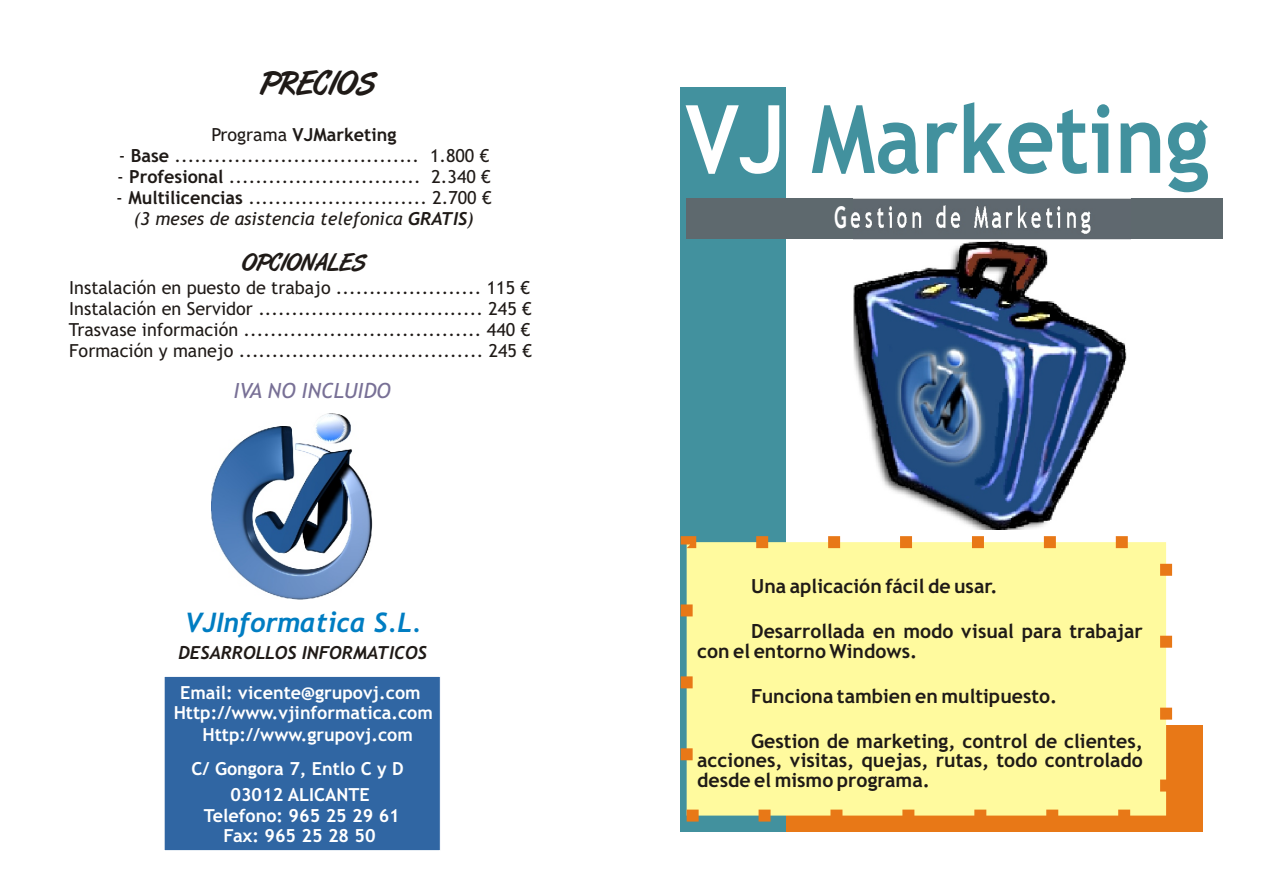
<style>
.page{position:relative;width:1263px;height:894px;background:#fff}
.page>*{position:absolute;margin:0;border:0;box-sizing:border-box;transform-origin:0 0}
.t1{font:700 94.5px "Trebuchet MS";color:#42919e;scale:.91 1}
.t2{font:33px "Art Brush";color:#1f1a17}
.t3{font:italic 700 27px "Trebuchet MS";color:#007dc2}
.t4{font:24px "Art Brush";color:#1f1a17}
.t5{font:italic 21px "Trebuchet MS";color:#787096}
.t6{font:700 19.5px/19.2px "Trebuchet MS";color:#1f1a17}
.t7{font:18px/20.9px "Trebuchet MS";color:#1f1a17;text-align:center}
.t8{font:700 18px/19.8px "Trebuchet MS";color:#fff;text-align:center}
.t9{font:italic 700 18px "Trebuchet MS";color:#1f1a17}
.t10{font:700 18px "Trebuchet MS";color:#1f1a17}
.s1{font-weight:400}
.s2{font-weight:700}
.s3{font-style:italic}
.s4{font-weight:700;font-style:italic}
.s5{color:#fff}
</style>
<div class="page">
<div style="left:680px;top:726px;width:522px;height:106px;background:#e87817"></div>
<div style="left:680px;top:88px;width:106px;height:744px;background:#42919e"></div>
<div style="left:687px;top:199px;width:536px;height:40px;background:#5e696e"></div>
<div style="left:681px;top:536px;width:491px;height:286px;background:#fffa9e;border:12px dashed #e87817"></div>
<img style="left:212px;top:414px;width:160px;height:186px">
<div style="left:164px;top:676px;width:277px;height:175px;background:#3066a3;border:1px solid #fff"></div>
<img style="left:854px;top:198px;width:276px;height:331px">
<h2 class="t2" style="left:260px;top:68px;width:117px">PRECIOS</h2>
<p class="t10" style="left:211px;top:128px;width:186px"><span class="s1">Programa</span> VJMarketing</p>
<p class="t7" style="left:119px;top:147px;width:372px">- <span class="s2">Base</span> ..................................... 1.800 €</p>
<p class="t7" style="left:117px;top:168px;width:375px">- <span class="s2">Profesional</span> ............................. 2.340 €</p>
<p class="t7" style="left:116px;top:189px;width:377px">- <span class="s2">Multilicencias</span> ........................... 2.700 € <span class="s3">(3 meses de asistencia telefonica</span> <span class="s4">GRATIS</span><span class="s3">)</span></p>
<h3 class="t4" style="left:242px;top:252px;width:125px">OPCIONALES</h3>
<p class="t7" style="left:69px;top:279px;width:465px;text-align:justify">Instalación en puesto de trabajo ...................... 115 € Instalación en Servidor .................................. 245 € Trasvase información .................................... 440 € Formación y manejo ..................................... 245 €</p>
<p class="t5" style="left:234px;top:382px;width:158px">IVA NO INCLUIDO</p>
<h3 class="t3" style="left:184px;top:612px;width:239px">VJInformatica S.L.</h3>
<p class="t9" style="left:179px;top:646px;width:250px">DESARROLLOS INFORMATICOS</p>
<p class="t8" style="left:174px;top:685px;width:261px">Email: vicente@grupovj.com<br>Http://www.vjinformatica.com</p>
<p class="t8" style="left:192px;top:719px;width:223px;line-height:33.9px;text-align:left;text-indent:11px">Http://www.grupovj.com<br>C/ Gongora 7, Entlo C y D</p>
<p class="t8" style="left:204px;top:807px;width:197px;line-height:20.2px">Telefono: 965 25 29 61<br>Fax: 965 25 28 50</p>
<p class="t8" style="left:231px;top:786px;width:141px">03012 ALICANTE</p>
<h1 class="t1" style="left:685px;top:103px;width:577px"><span class="s5">VJ</span> Marketing</h1>
<p class="t6" style="left:751px;top:578px;width:248px">Una aplicación fácil de usar.</p>
<p class="t6" style="left:697px;top:624px;width:447px;text-indent:54px">Desarrollada en modo visual para trabajar con el entorno Windows.</p>
<p class="t6" style="left:751px;top:688px;width:308px">Funciona tambien en multipuesto.</p>
<p class="t6" style="left:697px;top:733px;width:447px;text-align:justify;text-indent:54px">Gestion de marketing, control de clientes, acciones, visitas, quejas, rutas, todo controlado desde el mismo programa.</p>
</div>
